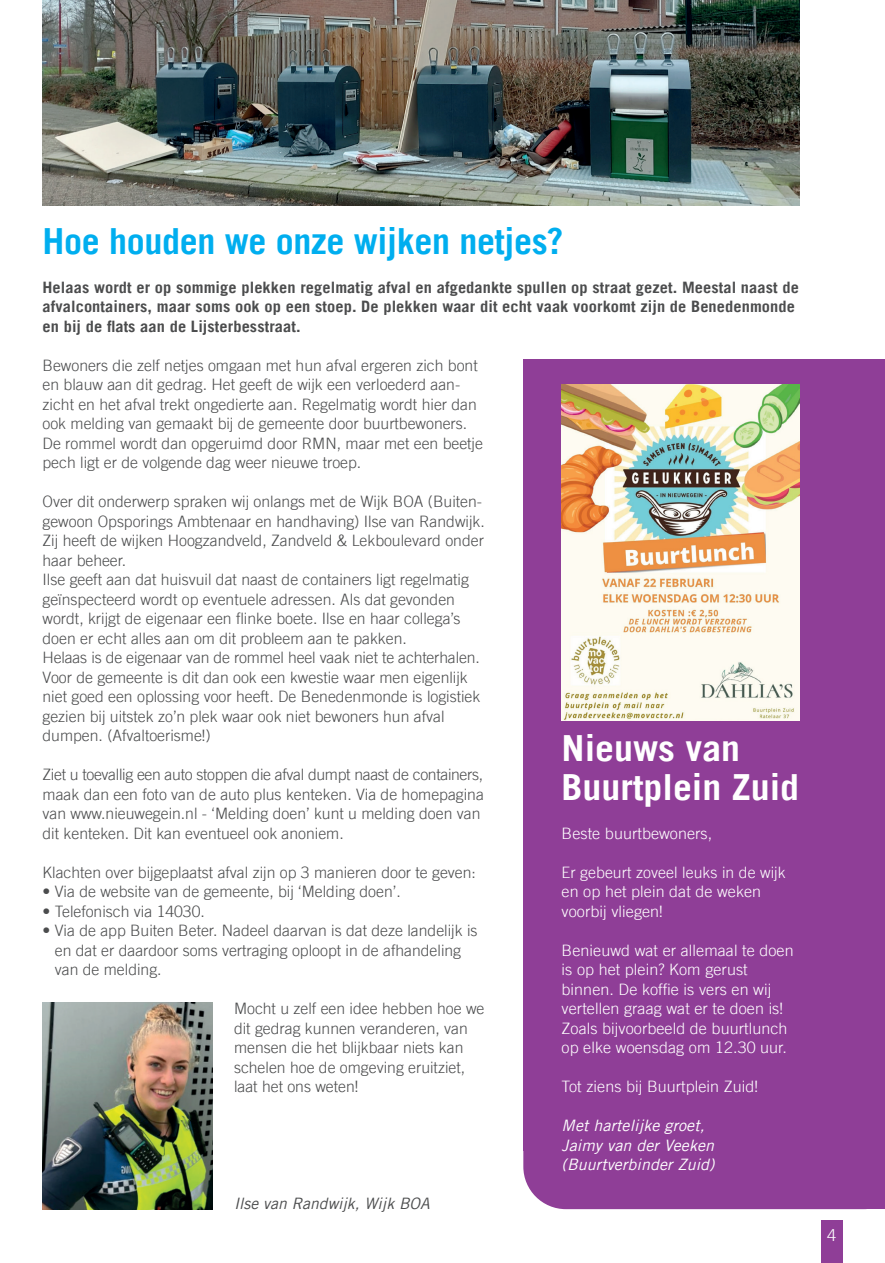
<style>
.page{position:relative;width:885px;height:1263px;background:#fff}
.page>*{position:absolute;margin:0;border:0;box-sizing:border-box;transform-origin:0 0}
.t1{font:700 36px "Trade Gothic LT";letter-spacing:-.01em;color:#00aeef}
.t2{font:700 36px/39px "Trade Gothic LT";color:#fff;scale:1.05 1}
.t3{font:300 16.5px "Trade Gothic LT";color:#fff}
.t4{font:300 15.75px/19.5px "Trade Gothic LT";color:#4b4c4d}
.t5{font:300 15.75px/19.5px "Trade Gothic LT";letter-spacing:.005em;color:#fff}
.t6{font:700 15.75px/19.5px "Trade Gothic LT";letter-spacing:.005em;color:#4b4c4d;scale:1.04 1}
.t7{font:italic 15.75px/19.5px "Trade Gothic LT";letter-spacing:.005em;color:#fff}
.t8{font:italic 15.75px "Trade Gothic LT";color:#4b4c4d}
</style>
<div class="page">
<div style="left:523px;top:359px;width:276px;height:850px;background:#8f3e97"></div>
<div style="left:799px;top:359px;width:85px;height:850px;background:#8f3e97"></div>
<div style="left:821px;top:1220px;width:21px;height:43px;background:#8f3e97"></div>
<img style="left:561px;top:384px;width:238px;height:336px">
<img style="left:43px;top:0;width:756px;height:206px">
<img style="left:43px;top:1002px;width:170px;height:207px">
<h1 class="t1" style="left:43px;top:219px;width:522px">Hoe houden we onze wijken netjes?</h1>
<p class="t6" style="left:43px;top:277px;width:728px">Helaas wordt er op sommige plekken regelmatig afval en afgedankte spullen op straat gezet. Meestal naast de afvalcontainers, maar soms ook op een stoep. De plekken waar dit echt vaak voorkomt zijn de Benedenmonde en bij de flats aan de Lijsterbesstraat.</p>
<p class="t4" style="left:43px;top:355px;width:442px">Bewoners die zelf netjes omgaan met hun afval ergeren zich bont en blauw aan dit gedrag. Het geeft de wijk een verloederd aan&shy;zicht en het afval trekt ongedierte aan. Regelmatig wordt hier dan ook melding van gemaakt bij de gemeente door buurtbewoners.<br>De rommel wordt dan opgeruimd door RMN, maar met een beetje pech ligt er de volgende dag weer nieuwe troep.</p>
<p class="t4" style="left:43px;top:491px;width:443px">Over dit onderwerp spraken wij onlangs met de Wijk BOA (Buiten&shy;gewoon Opsporings Ambtenaar en handhaving) Ilse van Randwijk.<br>Zij heeft de wijken Hoogzandveld, Zandveld &amp; Lekboulevard onder haar beheer.<br>Ilse geeft aan dat huisvuil dat naast de containers ligt regelmatig geïnspecteerd wordt op eventuele adressen. Als dat gevonden wordt, krijgt de eigenaar een flinke boete. Ilse en haar collega’s doen er echt alles aan om dit probleem aan te pakken.<br>Helaas is de eigenaar van de rommel heel vaak niet te achterhalen.<br>Voor de gemeente is dit dan ook een kwestie waar men eigenlijk niet goed een oplossing voor heeft. De Benedenmonde is logistiek gezien bij uitstek zo’n plek waar ook niet bewoners hun afval dumpen. (Afvaltoerisme!)</p>
<p class="t4" style="left:43px;top:764px;width:443px">Ziet u toevallig een auto stoppen die afval dumpt naast de containers, maak dan een foto van de auto plus kenteken. Via de homepagina van www.nieuwegein.nl - ‘Melding doen’ kunt u melding doen van dit kenteken. Dit kan eventueel ook anoniem.</p>
<p class="t4" style="left:43px;top:862px;width:435px">Klachten over bijgeplaatst afval zijn op 3 manieren door te geven:</p>
<p class="t4" style="left:43px;top:881px;width:359px">• Via de website van de gemeente, bij ‘Melding doen’.</p>
<p class="t4" style="left:43px;top:901px;width:164px">• Telefonisch via 14030.</p>
<p class="t4" style="left:55px;top:920px;width:424px;text-indent:-12px">• Via de app Buiten Beter. Nadeel daarvan is dat deze landelijk is en dat er daardoor soms vertraging oploopt in de afhandeling van de melding.</p>
<p class="t4" style="left:234px;top:998px;width:252px">Mocht u zelf een idee hebben hoe we dit gedrag kunnen veranderen, van mensen die het blijkbaar niets kan schelen hoe de omgeving eruitziet, laat het ons weten!</p>
<p class="t8" style="left:234px;top:1194px;width:197px">Ilse van Randwijk, Wijk BOA</p>
<h1 class="t2" style="left:561px;top:728px;width:228px">Nieuws van<br>Buurtplein Zuid</h1>
<p class="t5" style="left:561px;top:823px;width:152px">Beste buurtbewoners,</p>
<p class="t5" style="left:561px;top:862px;width:225px">Er gebeurt zoveel leuks in de wijk en op het plein dat de weken voorbij vliegen!</p>
<p class="t5" style="left:561px;top:940px;width:233px">Benieuwd wat er allemaal te doen is op het plein? Kom gerust binnen. De koffie is vers en wij vertellen graag wat er te doen is!<br>Zoals bijvoorbeeld de buurtlunch op elke woensdag om 12.30 uur.</p>
<p class="t5" style="left:561px;top:1076px;width:198px">Tot ziens bij Buurtplein Zuid!</p>
<p class="t7" style="left:561px;top:1115px;width:154px">Met hartelijke groet,<br>Jaimy van der Veeken (Buurtverbinder Zuid)</p>
<p class="t3" style="left:827px;top:1225px;width:11px">4</p>
</div>
